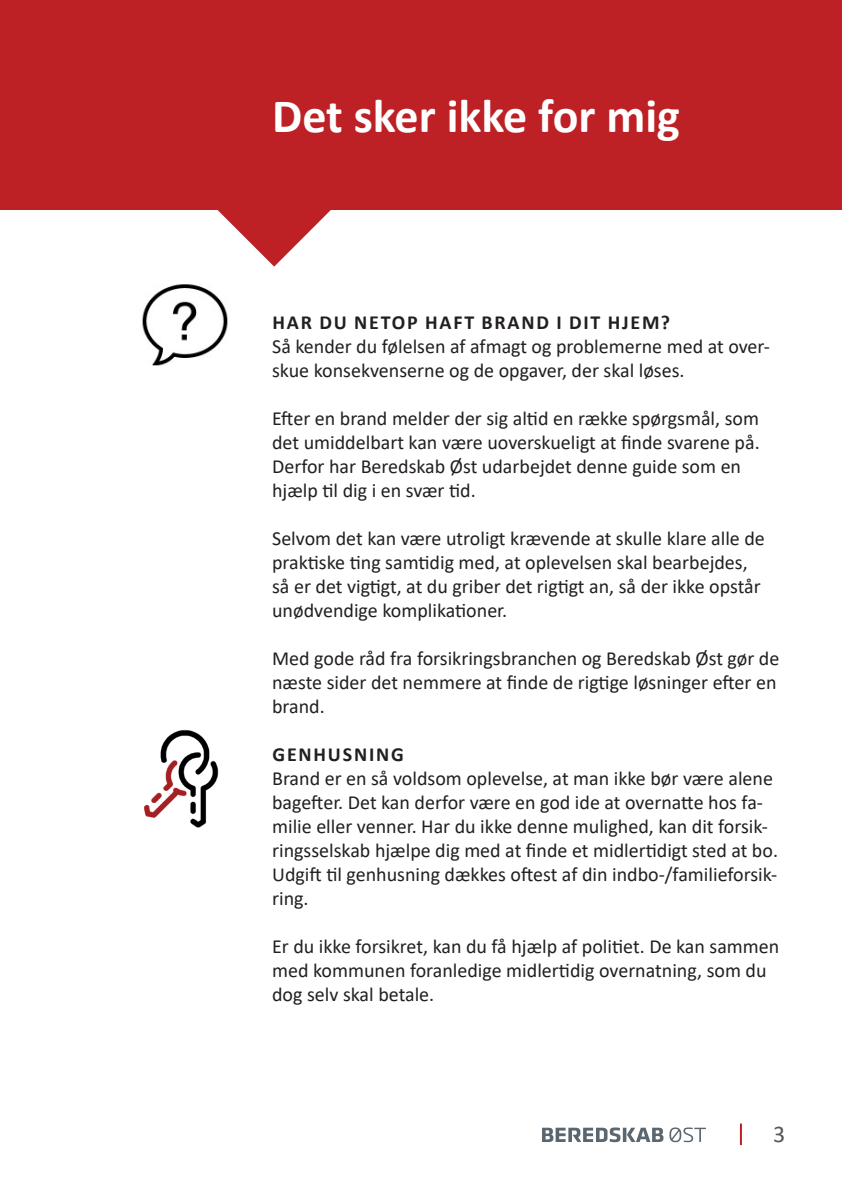
<style>
.page{position:relative;width:842px;height:1191px;background:#fff}
.page>*{position:absolute;margin:0;border:0;box-sizing:border-box;transform-origin:0 0}
.t1{font:700 48px "Calibri";color:#fff}
.t2{font:24px "Calibri";color:#57585a}
.t3{font:20px/24px "Calibri";color:#231f20}
.t4{font:700 20px "Calibri";letter-spacing:.09em;color:#231f20}
</style>
<div class="page">
<svg style="left:542px;top:1127px;width:121px;height:15px"></svg>
<svg style="left:669px;top:1127px;width:37px;height:15px"></svg>
<hr style="left:740px;top:1123px;width:2px;height:22px;background:#be2125">
<svg style="left:217px;top:210px;width:114px;height:57px"></svg>
<div style="left:0;top:0;width:842px;height:210px;background:#be2125"></div>
<img style="left:142px;top:284px;width:86px;height:82px">
<img style="left:144px;top:730px;width:75px;height:98px">
<p class="t1" style="left:272px;top:82px;width:409px">Det sker ikke for mig</p>
<p class="t4" style="left:273px;top:308px;width:399px">HAR DU NETOP HAFT BRAND I DIT HJEM?</p>
<p class="t3" style="left:272px;top:334px;width:499px">Så kender du følelsen af afmagt og problemerne med at over&shy;skue konsekvenserne og de opgaver, der skal løses.</p>
<p class="t3" style="left:272px;top:406px;width:489px">Efter en brand melder der sig altid en række spørgsmål, som det umiddelbart kan være uoverskueligt at finde svarene på.</p>
<p class="t3" style="left:272px;top:454px;width:470px">Derfor har Beredskab Øst udarbejdet denne guide som en hjælp til dig i en svær tid.</p>
<p class="t3" style="left:272px;top:526px;width:494px">Selvom det kan være utroligt krævende at skulle klare alle de praktiske ting samtidig med, at oplevelsen skal bearbejdes, så er det vigtigt, at du griber det rigtigt an, så der ikke opstår unødvendige komplikationer.</p>
<p class="t3" style="left:272px;top:646px;width:509px">Med gode råd fra forsikringsbranchen og Beredskab Øst gør de næste sider det nemmere at finde de rigtige løsninger efter en brand.</p>
<p class="t4" style="left:273px;top:740px;width:133px">GENHUSNING</p>
<p class="t3" style="left:272px;top:766px;width:507px">Brand er en så voldsom oplevelse, at man ikke bør være alene bagefter. Det kan derfor være en god ide at overnatte hos fa&shy;milie eller venner. Har du ikke denne mulighed, kan dit forsik&shy;ringsselskab hjælpe dig med at finde et midlertidigt sted at bo.</p>
<p class="t3" style="left:272px;top:862px;width:507px">Udgift til genhusning dækkes oftest af din indbo-/familieforsik&shy;ring.</p>
<p class="t3" style="left:272px;top:934px;width:509px">Er du ikke forsikret, kan du få hjælp af politiet. De kan sammen med kommunen foranledige midlertidig overnatning, som du dog selv skal betale.</p>
<p class="t2" style="left:773px;top:1117px;width:14px">3</p>
</div>
